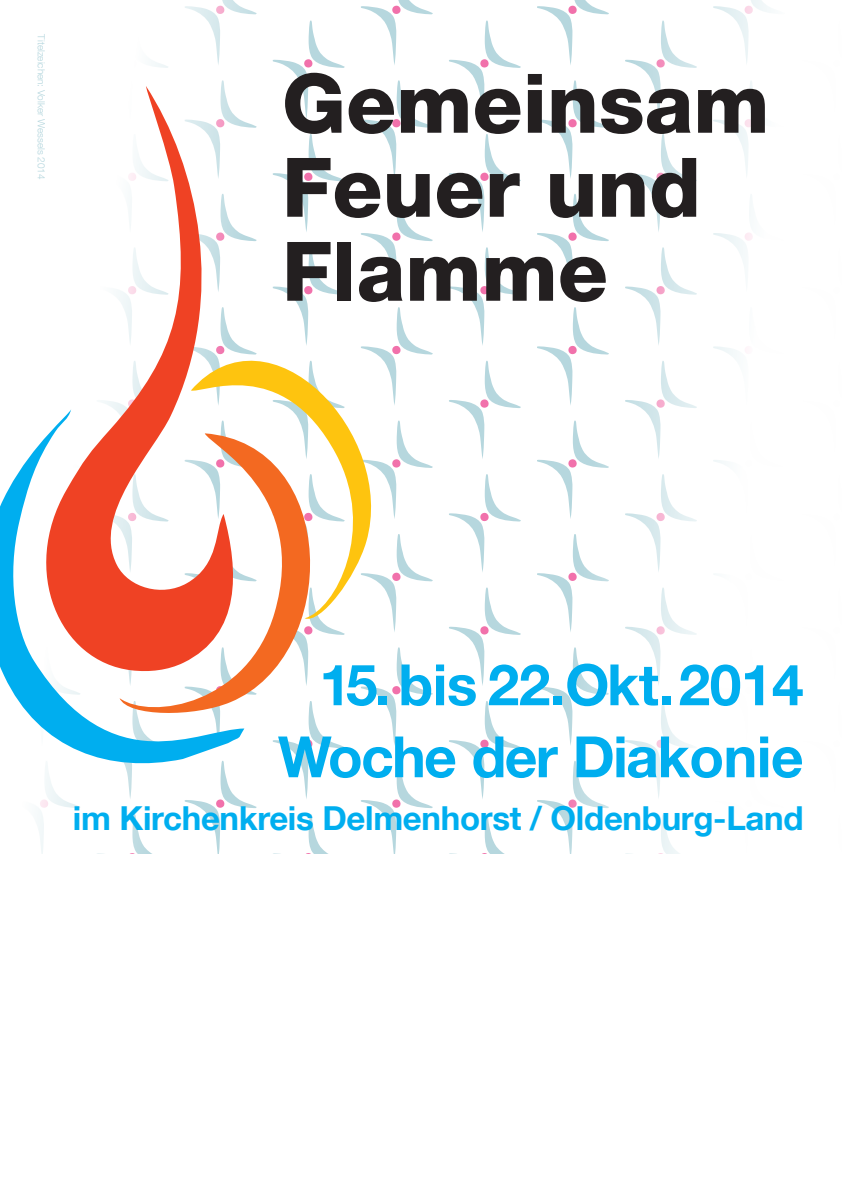
<style>
.page{position:relative;width:842px;height:1191px;background:#fff}
.page>*{position:absolute;margin:0;border:0;box-sizing:border-box;transform-origin:0 0}
.t1{font:800 82.2px/84px "Helvetica Neue LT Com";color:#231f20}
.t2{font:700 57px/72px "Helvetica Neue LT Com";letter-spacing:-.02em;color:#00aeef;text-align:right}
.t3{font:700 33px "Helvetica Neue LT Com";letter-spacing:-.01em;color:#00aeef}
.t4{font:300 10px "Helvetica Neue LT Com";color:#b6d7de}
</style>
<div class="page">
<svg style="left:361px;top:761px;width:72px;height:93px"></svg>
<svg style="left:361px;top:647px;width:72px;height:98px"></svg>
<svg style="left:393px;top:534px;width:40px;height:98px"></svg>
<svg style="left:397px;top:420px;width:36px;height:48px"></svg>
<svg style="left:397px;top:307px;width:36px;height:48px"></svg>
<svg style="left:361px;top:194px;width:72px;height:98px"></svg>
<svg style="left:361px;top:80px;width:72px;height:98px"></svg>
<svg style="left:361px;top:0;width:72px;height:65px"></svg>
<svg style="left:449px;top:814px;width:56px;height:40px"></svg>
<svg style="left:449px;top:701px;width:72px;height:98px"></svg>
<svg style="left:449px;top:587px;width:72px;height:99px"></svg>
<svg style="left:449px;top:474px;width:72px;height:98px"></svg>
<svg style="left:449px;top:361px;width:72px;height:98px"></svg>
<svg style="left:449px;top:247px;width:72px;height:98px"></svg>
<svg style="left:449px;top:134px;width:72px;height:98px"></svg>
<svg style="left:449px;top:21px;width:72px;height:98px"></svg>
<svg style="left:537px;top:761px;width:72px;height:93px"></svg>
<svg style="left:537px;top:647px;width:72px;height:98px"></svg>
<svg style="left:537px;top:534px;width:72px;height:98px"></svg>
<svg style="left:537px;top:420px;width:72px;height:99px"></svg>
<svg style="left:537px;top:307px;width:72px;height:98px"></svg>
<svg style="left:537px;top:194px;width:72px;height:98px"></svg>
<svg style="left:537px;top:80px;width:72px;height:98px"></svg>
<svg style="left:537px;top:0;width:72px;height:65px"></svg>
<svg style="left:626px;top:815px;width:54px;height:39px"></svg>
<svg style="left:625px;top:701px;width:71px;height:97px"></svg>
<svg style="left:625px;top:588px;width:71px;height:97px"></svg>
<svg style="left:625px;top:474px;width:72px;height:98px"></svg>
<svg style="left:625px;top:361px;width:72px;height:97px"></svg>
<svg style="left:625px;top:247px;width:72px;height:98px"></svg>
<svg style="left:625px;top:134px;width:72px;height:98px"></svg>
<svg style="left:625px;top:21px;width:72px;height:97px"></svg>
<svg style="left:713px;top:346px;width:33px;height:12px"></svg>
<svg style="left:713px;top:197px;width:40px;height:66px"></svg>
<svg style="left:713px;top:81px;width:46px;height:94px"></svg>
<svg style="left:713px;top:0;width:57px;height:63px"></svg>
<svg style="left:101px;top:86px;width:140px;height:323px"></svg>
<svg style="left:0;top:409px;width:244px;height:375px"></svg>
<svg style="left:120px;top:433px;width:221px;height:288px"></svg>
<svg style="left:191px;top:300px;width:206px;height:324px"></svg>
<p class="t4" style="left:47px;top:34px;width:147px;rotate:90deg">Titelzeichen: Volker Wessels 2014</p>
<h1 class="t1" style="left:282px;top:61px;width:489px">Gemeinsam<br>Feuer und<br>Flamme</h1>
<h2 class="t2" style="left:278px;top:647px;width:527px">15. bis 22.Okt. 2014<br>Woche der Diakonie</h2>
<p class="t3" style="left:73px;top:797px;width:732px">im Kirchenkreis Delmenhorst / Oldenburg-Land</p>
</div>
